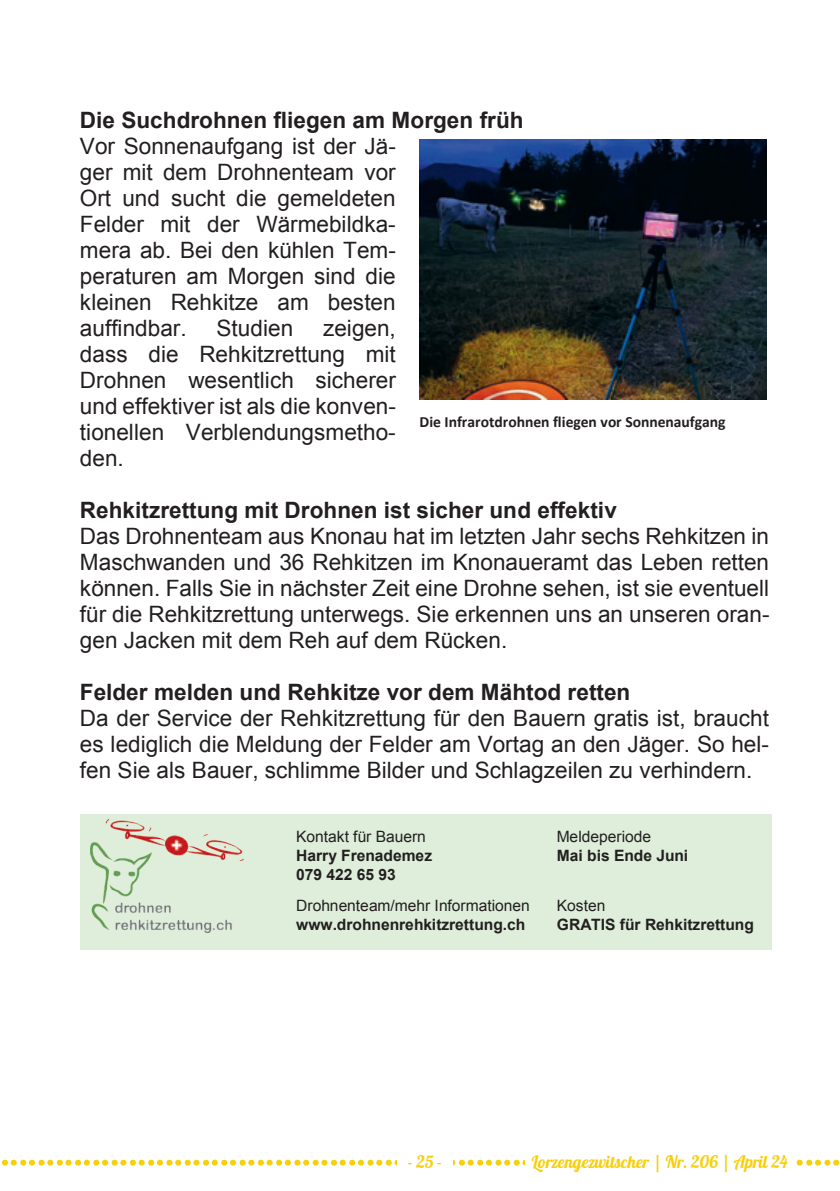
<style>
.page{position:relative;width:840px;height:1191px;background:#fff}
.page>*{position:absolute;margin:0;border:0;box-sizing:border-box;transform-origin:0 0}
.t1{font:22.6px/26px "Arial";color:#231f20;text-align:justify}
.t2{font:700 22.6px "Arial";color:#231f20}
.t3{font:17px "Pattaya";color:#f8cf0c}
.t4{font:17px "WRD EMBED SUB 57";color:#f9d009}
.t5{font:700 15.6px "Arial";color:#231f20}
.t6{font:15.6px "Arial";color:#231f20}
.t7{font:700 15.6px "Calibri";letter-spacing:-.005em;color:#231f20}
</style>
<div class="page">
<svg style="left:2px;top:1159px;width:838px;height:6px"></svg>
<div style="left:524px;top:1151px;width:270px;height:23px;background:#fff"></div>
<div style="left:397px;top:1151px;width:55px;height:23px;background:#fff"></div>
<img style="left:419px;top:139px;width:346px;height:260px">
<div style="left:80px;top:814px;width:210px;height:135px;background:#deeeda"></div>
<img style="left:91px;top:819px;width:152px;height:113px">
<div style="left:285px;top:814px;width:486px;height:135px;background:#deeeda"></div>
<p class="t2" style="left:80px;top:105px;width:445px">Die Suchdrohnen fliegen am Morgen früh</p>
<p class="t1" style="left:80px;top:133px;width:317px">Vor Sonnenaufgang ist der Jä&shy;ger mit dem Drohnenteam vor Ort und sucht die gemeldeten Felder mit der Wärmebildka&shy;mera ab. Bei den kühlen Tem&shy;peraturen am Morgen sind die kleinen Rehkitze am besten auffindbar.</p>
<p class="t1" style="left:216px;top:315px;width:78px">Studien</p>
<p class="t1" style="left:80px;top:315px;width:317px;text-indent:243px">zeigen, dass die Rehkitzrettung mit Drohnen wesentlich sicherer und effektiver ist als die konven&shy;tionellen Verblendungsmetho&shy;den.</p>
<p class="t2" style="left:80px;top:495px;width:538px">Rehkitzrettung mit Drohnen ist sicher und effektiv</p>
<p class="t1" style="left:80px;top:523px;width:690px">Das Drohnenteam aus Knonau hat im letzten Jahr sechs Rehkitzen in Maschwanden und 36 Rehkitzen im Knonaueramt das Leben retten können. Falls Sie in nächster Zeit eine Drohne sehen, ist sie eventuell für die Rehkitzrettung unterwegs. Sie erkennen uns an unseren oran&shy;gen Jacken mit dem Reh auf dem Rücken.</p>
<p class="t2" style="left:80px;top:677px;width:551px">Felder melden und Rehkitze vor dem Mähtod retten</p>
<p class="t1" style="left:80px;top:705px;width:690px">Da der Service der Rehkitzrettung für den Bauern gratis ist, braucht es lediglich die Meldung der Felder am Vortag an den Jäger. So hel&shy;fen Sie als Bauer, schlimme Bilder und Schlagzeilen zu verhindern.</p>
<p class="t7" style="left:419px;top:411px;width:307px">Die Infrarotdrohnen fliegen vor Sonnenaufgang</p>
<p class="t6" style="left:296px;top:826px;width:131px">Kontakt für Bauern</p>
<p class="t6" style="left:556px;top:826px;width:96px">Meldeperiode</p>
<p class="t5" style="left:296px;top:845px;width:137px">Harry Frenademez</p>
<p class="t5" style="left:556px;top:845px;width:133px">Mai bis Ende Juni</p>
<p class="t5" style="left:296px;top:864px;width:101px">079 422 65 93</p>
<p class="t6" style="left:296px;top:895px;width:235px">Drohnenteam/mehr Informationen</p>
<p class="t6" style="left:556px;top:895px;width:50px">Kosten</p>
<p class="t5" style="left:296px;top:914px;width:230px">www.drohnenrehkitzrettung.ch</p>
<p class="t5" style="left:556px;top:914px;width:198px">GRATIS für Rehkitzrettung</p>
<p class="t3" style="left:407px;top:1151px;width:36px">- 25 -</p>
<p class="t3" style="left:531px;top:1151px;width:257px">Lorzengezwitscher | Nr. 206 | April 24</p>
<p class="t4" style="left:701px;top:1159px;width:94px">⚫⚫⚫⚫|⚫April 24</p>
</div>
